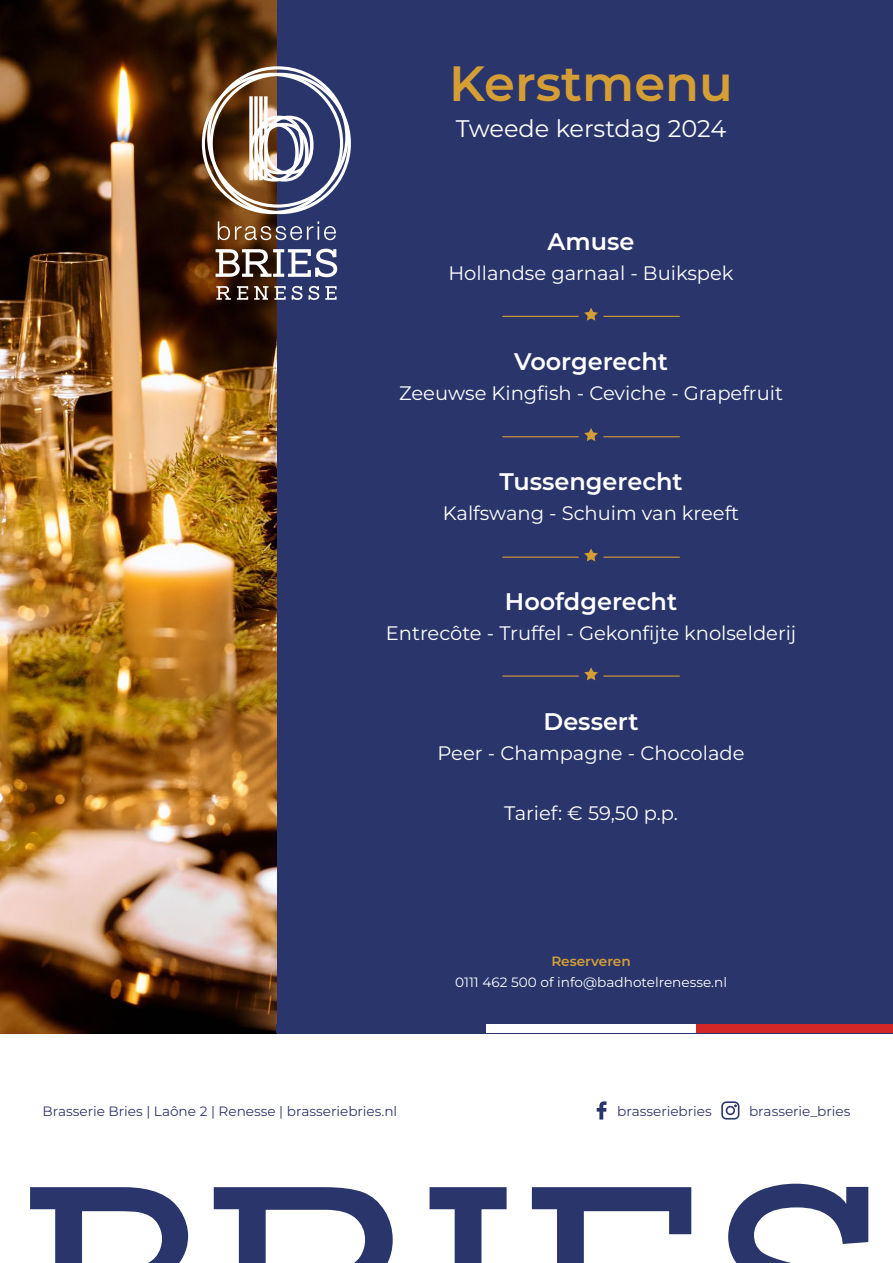
<style>
.page{position:relative;width:893px;height:1263px;background:#fff}
.page>*{position:absolute;margin:0;border:0;box-sizing:border-box;transform-origin:0 0}
.t1{font:600 49.5px "Montserrat";color:#d59e35}
.t2{font:600 24px "Montserrat";color:#fff}
.t3{font:24px "Montserrat";color:#fff}
.t4{font:19.5px "Montserrat";color:#fff}
.t5{font:13.5px "Montserrat";color:#31366c}
.t6{font:13.5px "Montserrat";color:#fff}
.t7{font:600 13.5px "Montserrat";color:#d59e35}
</style>
<div class="page">
<div style="left:276px;top:0;width:617px;height:1033px;background:#29356b"></div>
<img style="left:0;top:0;width:276px;height:1033px">
<svg style="left:30px;top:1187px;width:158px;height:76px"></svg>
<svg style="left:214px;top:1187px;width:179px;height:76px"></svg>
<svg style="left:430px;top:1187px;width:77px;height:76px"></svg>
<svg style="left:532px;top:1187px;width:159px;height:76px"></svg>
<svg style="left:728px;top:1184px;width:140px;height:79px"></svg>
<svg style="left:202px;top:66px;width:149px;height:148px"></svg>
<svg style="left:218px;top:221px;width:118px;height:19px"></svg>
<svg style="left:216px;top:249px;width:121px;height:28px"></svg>
<svg style="left:216px;top:286px;width:15px;height:14px"></svg>
<svg style="left:237px;top:286px;width:11px;height:14px"></svg>
<svg style="left:254px;top:286px;width:14px;height:14px"></svg>
<svg style="left:274px;top:286px;width:12px;height:14px"></svg>
<svg style="left:292px;top:286px;width:10px;height:14px"></svg>
<svg style="left:308px;top:286px;width:11px;height:14px"></svg>
<svg style="left:325px;top:286px;width:12px;height:14px"></svg>
<div style="left:486px;top:1024px;width:210px;height:9px;background:#fff"></div>
<div style="left:696px;top:1024px;width:197px;height:9px;background:#d12827"></div>
<hr style="left:502px;top:675px;width:77px;height:2px;background:#d59e35">
<hr style="left:603px;top:675px;width:77px;height:2px;background:#d59e35">
<svg style="left:584px;top:667px;width:14px;height:13px"></svg>
<hr style="left:502px;top:557px;width:77px;height:1px;background:#d59e35">
<hr style="left:603px;top:557px;width:77px;height:1px;background:#d59e35">
<svg style="left:584px;top:548px;width:14px;height:13px"></svg>
<hr style="left:502px;top:436px;width:77px;height:1px;background:#d59e35">
<hr style="left:603px;top:436px;width:77px;height:1px;background:#d59e35">
<svg style="left:584px;top:428px;width:14px;height:13px"></svg>
<hr style="left:502px;top:316px;width:77px;height:1px;background:#d59e35">
<hr style="left:603px;top:316px;width:77px;height:1px;background:#d59e35">
<svg style="left:584px;top:308px;width:14px;height:13px"></svg>
<svg style="left:721px;top:1101px;width:18px;height:18px"></svg>
<svg style="left:597px;top:1101px;width:9px;height:18px"></svg>
<h1 class="t1" style="left:449px;top:50px;width:285px">Kerstmenu</h1>
<p class="t3" style="left:456px;top:113px;width:272px">Tweede kerstdag 2024</p>
<p class="t2" style="left:548px;top:225px;width:88px">Amuse</p>
<p class="t4" style="left:448px;top:260px;width:287px">Hollandse garnaal - Buikspek</p>
<p class="t2" style="left:514px;top:345px;width:155px">Voorgerecht</p>
<p class="t4" style="left:399px;top:380px;width:385px">Zeeuwse Kingfish - Ceviche - Grapefruit</p>
<p class="t2" style="left:499px;top:465px;width:185px">Tussengerecht</p>
<p class="t4" style="left:443px;top:500px;width:298px">Kalfswang - Schuim van kreeft</p>
<p class="t2" style="left:505px;top:585px;width:174px">Hoofdgerecht</p>
<p class="t4" style="left:386px;top:620px;width:412px">Entrecôte - Truffel - Gekonfijte knolselderij</p>
<p class="t2" style="left:544px;top:705px;width:97px">Dessert</p>
<p class="t4" style="left:438px;top:740px;width:309px">Peer - Champagne - Chocolade</p>
<p class="t4" style="left:504px;top:800px;width:175px">Tarief: € 59,50 p.p.</p>
<p class="t7" style="left:551px;top:952px;width:81px">Reserveren</p>
<p class="t6" style="left:455px;top:973px;width:273px">0111 462 500 of info@badhotelrenesse.nl</p>
<p class="t5" style="left:43px;top:1102px;width:356px">Brasserie Bries | Laône 2 | Renesse | brasseriebries.nl</p>
<p class="t5" style="left:617px;top:1102px;width:96px">brasseriebries</p>
<p class="t5" style="left:749px;top:1102px;width:103px">brasserie_bries</p>
</div>
